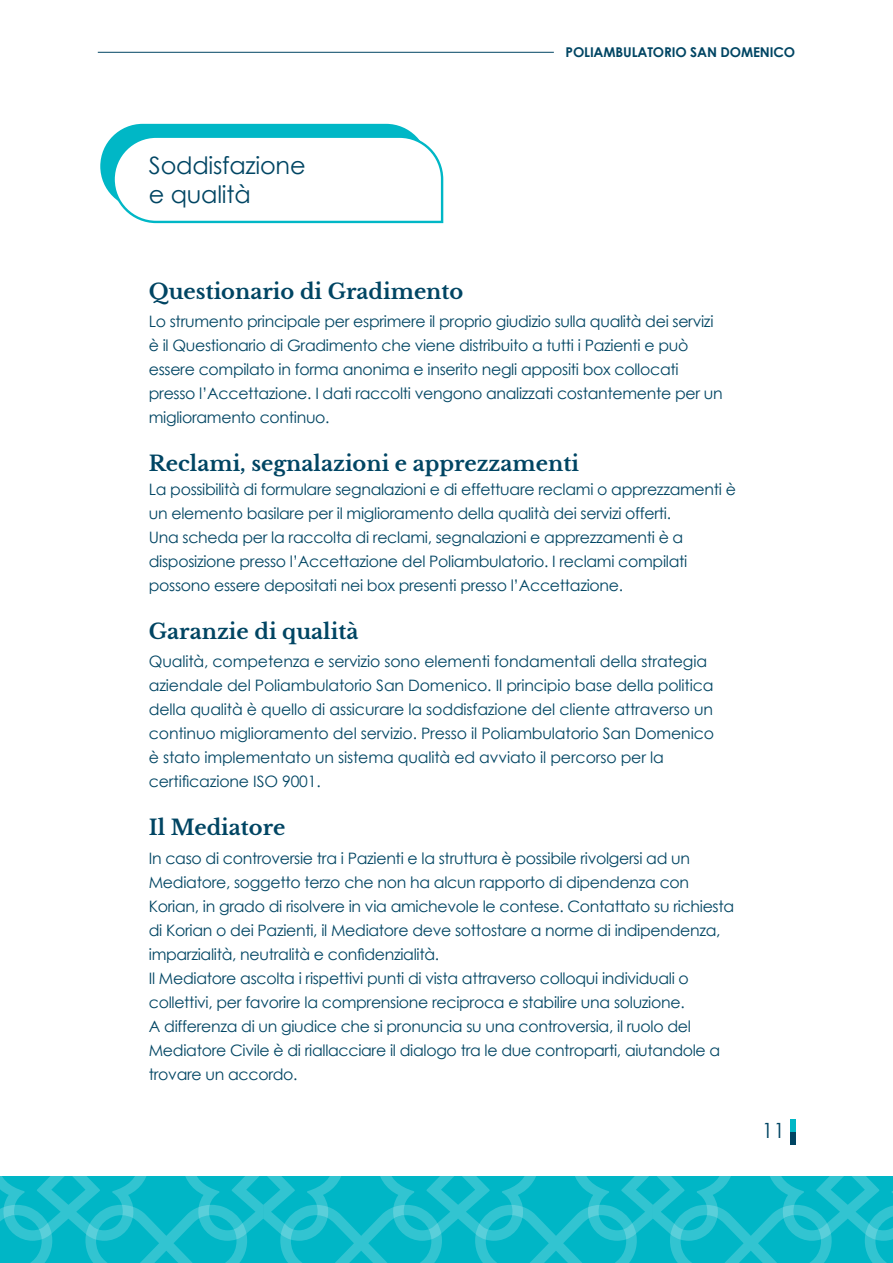
<style>
.page{position:relative;width:893px;height:1263px;background:#fff}
.page>*{position:absolute;margin:0;border:0;box-sizing:border-box;transform-origin:0 0}
.t1{font:24px/28.8px "Century Gothic";letter-spacing:-.01em;color:#004563}
.t2{font:700 21px "Libre Baskerville";color:#004563}
.t3{font:21px "Century Gothic";color:#004563}
.t4{font:15.75px/24px "Century Gothic";letter-spacing:-.02em;color:#004563}
.t5{font:700 13.5px "Century Gothic";letter-spacing:-.01em;color:#004563}
</style>
<div class="page">
<svg style="left:0;top:1176px;width:893px;height:87px;background:#14bbca"></svg>
<hr style="left:98px;top:52px;width:456px;height:1px;background:#004563">
<div style="left:790px;top:1132px;width:5px;height:12px;background:#004563"></div>
<div style="left:790px;top:1119px;width:5px;height:13px;background:#00b7c6"></div>
<svg style="left:100px;top:124px;width:344px;height:100px"></svg>
<h1 class="t1" style="left:149px;top:150px;width:158px">Soddisfazione e qualità</h1>
<p class="t5" style="left:566px;top:42px;width:231px">POLIAMBULATORIO SAN DOMENICO</p>
<h2 class="t2" style="left:149px;top:279px;width:316px">Questionario di Gradimento</h2>
<p class="t4" style="left:149px;top:309px;width:575px">Lo strumento principale per esprimere il proprio giudizio sulla qualità dei servizi è il Questionario di Gradimento che viene distribuito a tutti i Pazienti e può essere compilato in forma anonima e inserito negli appositi box collocati presso l’Accettazione. I dati raccolti vengono analizzati costantemente per un miglioramento continuo.</p>
<h2 class="t2" style="left:149px;top:451px;width:432px">Reclami, segnalazioni e apprezzamenti</h2>
<p class="t4" style="left:149px;top:477px;width:589px">La possibilità di formulare segnalazioni e di effettuare reclami o apprezzamenti è un elemento basilare per il miglioramento della qualità dei servizi offerti.<br>Una scheda per la raccolta di reclami, segnalazioni e apprezzamenti è a disposizione presso l’Accettazione del Poliambulatorio. I reclami compilati possono essere depositati nei box presenti presso l’Accettazione.</p>
<h2 class="t2" style="left:149px;top:619px;width:211px">Garanzie di qualità</h2>
<p class="t4" style="left:149px;top:649px;width:567px">Qualità, competenza e servizio sono elementi fondamentali della strategia aziendale del Poliambulatorio San Domenico. Il principio base della politica della qualità è quello di assicurare la soddisfazione del cliente attraverso un continuo miglioramento del servizio. Presso il Poliambulatorio San Domenico è stato implementato un sistema qualità ed avviato il percorso per la certificazione ISO 9001.</p>
<h2 class="t2" style="left:149px;top:815px;width:138px">Il Mediatore</h2>
<p class="t4" style="left:149px;top:846px;width:587px">In caso di controversie tra i Pazienti e la struttura è possibile rivolgersi ad un Mediatore, soggetto terzo che non ha alcun rapporto di dipendenza con Korian, in grado di risolvere in via amichevole le contese. Contattato su richiesta di Korian o dei Pazienti, il Mediatore deve sottostare a norme di indipendenza, imparzialità, neutralità e confidenzialità.<br>Il Mediatore ascolta i rispettivi punti di vista attraverso colloqui individuali o collettivi, per favorire la comprensione reciproca e stabilire una soluzione.<br>A differenza di un giudice che si pronuncia su una controversia, il ruolo del Mediatore Civile è di riallacciare il dialogo tra le due controparti, aiutandole a trovare un accordo.</p>
<h2 class="t3" style="left:762px;top:1116px;width:25px">11</h2>
</div>
